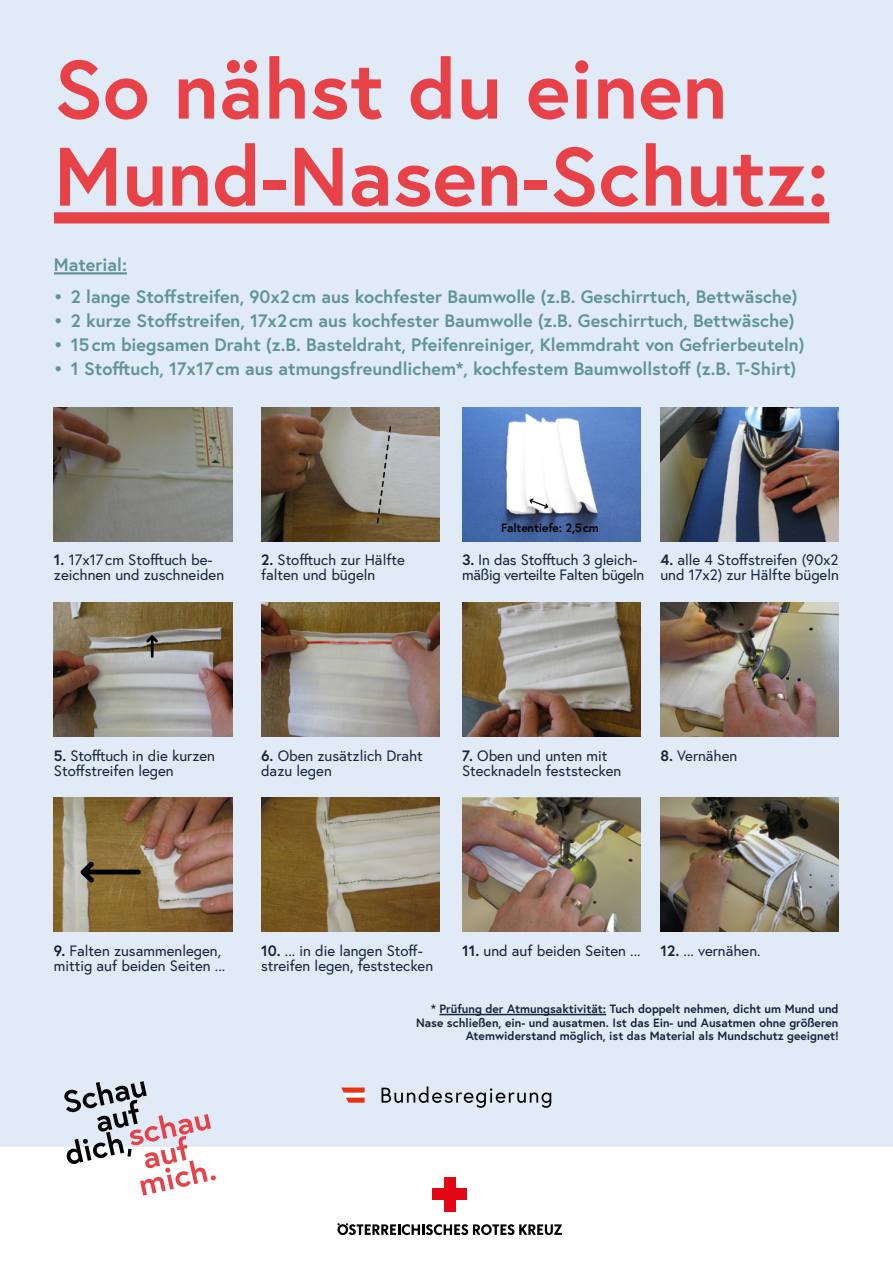
<style>
.page{position:relative;width:893px;height:1263px;background:#e1ebf7}
.page>*{position:absolute;margin:0;border:0;box-sizing:border-box;transform-origin:0 0}
.t1{font:700 82.65px/87px "Europa Austria";color:#e84249}
.t2{font:700 18px "Europa Austria";color:#5f9595}
.t3{font:15px/15px "Europa Austria";color:#15253d}
.t4{font:15px/15px "Europa Austria";letter-spacing:-.02em;color:#15253d}
.t5{font:700 12px/13.5px "Europa Austria";color:#15253d;text-align:right}
.t6{font:700 12px "Europa Austria";letter-spacing:-.01em;color:#000}
.s1{font-weight:700}
</style>
<div class="page">
<img style="left:54px;top:407px;width:178px;height:134px">
<img style="left:261px;top:407px;width:179px;height:134px">
<img style="left:462px;top:407px;width:179px;height:134px">
<img style="left:660px;top:408px;width:179px;height:133px">
<svg style="left:529px;top:498px;width:19px;height:11px"></svg>
<svg style="left:376px;top:425px;width:16px;height:99px;background:#a09f99"></svg>
<img style="left:54px;top:603px;width:178px;height:134px">
<img style="left:261px;top:603px;width:179px;height:133px">
<img style="left:462px;top:603px;width:179px;height:134px">
<img style="left:660px;top:603px;width:179px;height:134px">
<svg style="left:146px;top:635px;width:12px;height:23px"></svg>
<img style="left:54px;top:798px;width:178px;height:134px">
<img style="left:261px;top:798px;width:178px;height:134px">
<img style="left:462px;top:798px;width:178px;height:134px">
<img style="left:660px;top:798px;width:179px;height:134px">
<svg style="left:80px;top:861px;width:61px;height:22px"></svg>
<hr style="left:54px;top:272px;width:73px;height:2px;background:#5f9595">
<hr style="left:439px;top:1014px;width:167px;height:1px;background:#15253d">
<div style="left:54px;top:212px;width:775px;height:11px;background:#e84249"></div>
<div style="left:0;top:1147px;width:893px;height:116px;background:#fff"></div>
<div style="left:444px;top:1176px;width:12px;height:35px;background:#e30613"></div>
<div style="left:432px;top:1188px;width:35px;height:12px;background:#e30613"></div>
<svg style="left:337px;top:1223px;width:225px;height:12px"></svg>
<svg style="left:341px;top:1087px;width:24px;height:16px"></svg>
<svg style="left:381px;top:1086px;width:170px;height:22px"></svg>
<svg style="left:64px;top:1081px;width:152px;height:114px"></svg>
<h1 class="t1" style="left:54px;top:44px;width:777px">So nähst du einen<br>Mund-Nasen-Schutz:</h1>
<p class="t2" style="left:54px;top:253px;width:74px">Material:</p>
<p class="t2" style="left:54px;top:284px;width:745px">• 2 lange Stoffstreifen, 90x2cm aus kochfester Baumwolle (z.B. Geschirrtuch, Bettwäsche)</p>
<p class="t2" style="left:54px;top:308px;width:742px">• 2 kurze Stoffstreifen, 17x2cm aus kochfester Baumwolle (z.B. Geschirrtuch, Bettwäsche)</p>
<p class="t2" style="left:54px;top:332px;width:752px">• 15cm biegsamen Draht (z.B. Basteldraht, Pfeifenreiniger, Klemmdraht von Gefrierbeuteln)</p>
<p class="t2" style="left:54px;top:356px;width:744px">• 1 Stofftuch, 17x17cm aus atmungsfreundlichem*, kochfestem Baumwollstoff (z.B. T-Shirt)</p>
<p class="t6" style="left:501px;top:520px;width:99px">Faltentiefe: 2,5cm</p>
<p class="t3" style="left:54px;top:552px;width:172px"><span class="s1">1.</span> 17x17cm Stofftuch be&shy;zeichnen und zuschneiden</p>
<p class="t3" style="left:261px;top:552px;width:145px"><span class="s1">2.</span> Stofftuch zur Hälfte falten und bügeln</p>
<p class="t4" style="left:462px;top:552px;width:184px"><span class="s1">3.</span> In das Stofftuch 3 gleich&shy;mäßig verteilte Falten bügeln</p>
<p class="t3" style="left:660px;top:552px;width:180px"><span class="s1">4.</span> alle 4 Stoffstreifen (90x2 und 17x2) zur Hälfte bügeln</p>
<p class="t3" style="left:54px;top:748px;width:163px"><span class="s1">5.</span> Stofftuch in die kurzen<br>Stoffstreifen legen</p>
<p class="t3" style="left:261px;top:748px;width:163px"><span class="s1">6.</span> Oben zusätzlich Draht dazu legen</p>
<p class="t3" style="left:462px;top:748px;width:161px"><span class="s1">7.</span> Oben und unten mit<br>Stecknadeln feststecken</p>
<p class="t3" style="left:660px;top:748px;width:78px"><span class="s1">8.</span> Vernähen</p>
<p class="t3" style="left:54px;top:943px;width:173px"><span class="s1">9.</span> Falten zusammenlegen, mittig auf beiden Seiten ...</p>
<p class="t3" style="left:261px;top:943px;width:174px"><span class="s1">10.</span> ... in die langen Stoff&shy;streifen legen, feststecken</p>
<p class="t3" style="left:462px;top:943px;width:180px"><span class="s1">11.</span> und auf beiden Seiten ...</p>
<p class="t3" style="left:660px;top:943px;width:102px"><span class="s1">12.</span> ... vernähen.</p>
<p class="t5" style="left:416px;top:1002px;width:424px">* Prüfung der Atmungsaktivität: Tuch doppelt nehmen, dicht um Mund und<br>Nase schließen, ein- und ausatmen. Ist das Ein- und Ausatmen ohne größeren<br>Atemwiderstand möglich, ist das Material als Mundschutz geeignet!</p>
</div>
